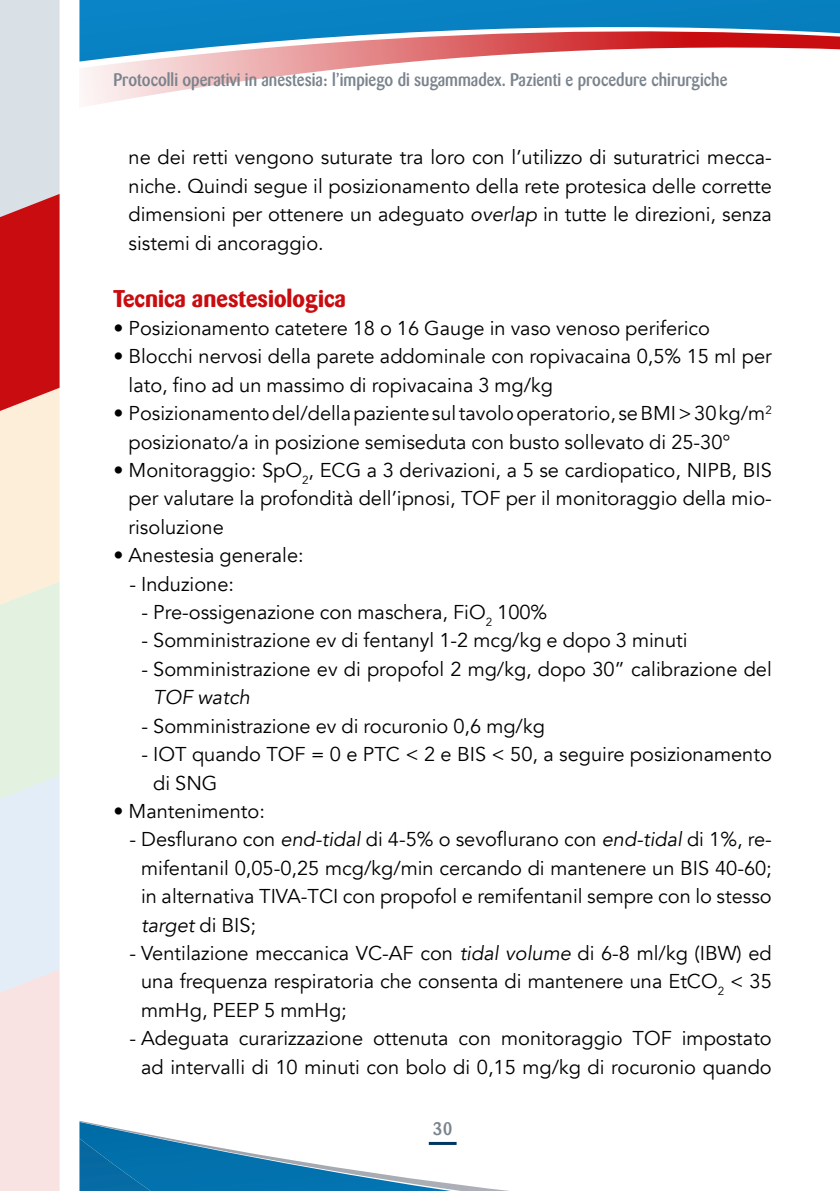
<style>
.page{position:relative;width:840px;height:1191px;background:#fff}
.page>*{position:absolute;margin:0;border:0;box-sizing:border-box;transform-origin:0 0}
.t1{font:700 24px "Barmeno BQ";color:#c90c0f}
.t2{font:20px/28.4px "Avenir";color:#000;text-align:justify}
.t3{font:italic 20px "Avenir";color:#000}
.t4{font:500 18px "Barmeno";color:#7a838c;scale:.9 1}
.t5{font:500 18px "Barmeno";color:#7a838c}
.s1{font-style:italic}
</style>
<div class="page">
<svg style="left:79px;top:1121px;width:430px;height:70px"></svg>
<img style="left:79px;top:1138px;width:96px;height:53px">
<hr style="left:428px;top:1142px;width:28px;height:3px;background:#003761">
<svg style="left:84px;top:62px;width:324px;height:43px"></svg>
<svg style="left:79px;top:0;width:760px;height:62px"></svg>
<svg style="left:0;top:0;width:60px;height:1191px;background:#e4c5c2"></svg>
<p class="t4" style="left:113px;top:69px;width:683px">Protocolli operativi in anestesia: l’impiego di sugammadex. Pazienti e procedure chirurgiche</p>
<p class="t2" style="left:128px;top:144px;width:644px">ne dei retti vengono suturate tra loro con l’utilizzo di suturatrici mecca&shy;niche. Quindi segue il posizionamento della rete protesica delle corrette dimensioni per ottenere un adeguato <span class="s1">overlap</span> in tutte le direzioni, senza sistemi di ancoraggio.</p>
<p class="t1" style="left:113px;top:284px;width:234px">Tecnica anestesiologica</p>
<p class="t2" style="left:113px;top:314px;width:597px">• Posizionamento catetere 18 o 16 Gauge in vaso venoso periferico</p>
<p class="t2" style="left:128px;top:343px;width:644px;text-indent:-15px">• Blocchi nervosi della parete addominale con ropivacaina 0,5% 15 ml per lato, fino ad un massimo di ropivacaina 3 mg/kg</p>
<p class="t2" style="left:128px;top:399px;width:644px;text-indent:-15px">• Posizionamento del/della paziente sul tavolo operatorio, se BMI &gt; 30 kg/m<sup>2 </sup>posizionato/a in posizione semiseduta con busto sollevato di 25-30°</p>
<p class="t2" style="left:128px;top:456px;width:644px;text-indent:-15px">• Monitoraggio: SpO<sub>2</sub>, ECG a 3 derivazioni, a 5 se cardiopatico, NIPB, BIS per valutare la profondità dell’ipnosi, TOF per il monitoraggio della mio&shy;risoluzione</p>
<p class="t2" style="left:113px;top:541px;width:192px">• Anestesia generale:</p>
<p class="t2" style="left:129px;top:570px;width:106px">- Induzione:</p>
<p class="t2" style="left:141px;top:598px;width:407px">- Pre-ossigenazione con maschera, FiO<sub>2</sub> 100%</p>
<p class="t2" style="left:141px;top:627px;width:547px">- Somministrazione ev di fentanyl 1-2 mcg/kg e dopo 3 minuti</p>
<p class="t2" style="left:141px;top:655px;width:631px">- Somministrazione ev di propofol 2 mg/kg, dopo 30” calibrazione del</p>
<p class="t3" style="left:153px;top:685px;width:98px">TOF watch</p>
<p class="t2" style="left:141px;top:712px;width:404px">- Somministrazione ev di rocuronio 0,6 mg/kg</p>
<p class="t2" style="left:153px;top:740px;width:620px;text-indent:-12px">- IOT quando TOF = 0 e PTC &lt; 2 e BIS &lt; 50, a seguire posizionamento di SNG</p>
<p class="t2" style="left:113px;top:797px;width:153px">• Mantenimento:</p>
<p class="t2" style="left:141px;top:825px;width:631px;text-indent:-12px">- Desflurano con <span class="s1">end-tidal</span> di 4-5% o sevoflurano con <span class="s1">end-tidal</span> di 1%, re&shy;mifentanil 0,05-0,25 mcg/kg/min cercando di mantenere un BIS 40-60; in alternativa TIVA-TCI con propofol e remifentanil sempre con lo stesso <span class="s1">target</span> di BIS;</p>
<p class="t2" style="left:141px;top:939px;width:632px;text-indent:-12px">- Ventilazione meccanica VC-AF con <span class="s1">tidal volume</span> di 6-8 ml/kg (IBW) ed una frequenza respiratoria che consenta di mantenere una EtCO<sub>2</sub> &lt; 35 mmHg, PEEP 5 mmHg;</p>
<p class="t2" style="left:129px;top:1024px;width:643px;text-align:center">- Adeguata curarizzazione ottenuta con monitoraggio TOF impostato ad intervalli di 10 minuti con bolo di 0,15 mg/kg di rocuronio quando</p>
<p class="t5" style="left:432px;top:1118px;width:21px">30</p>
</div>
